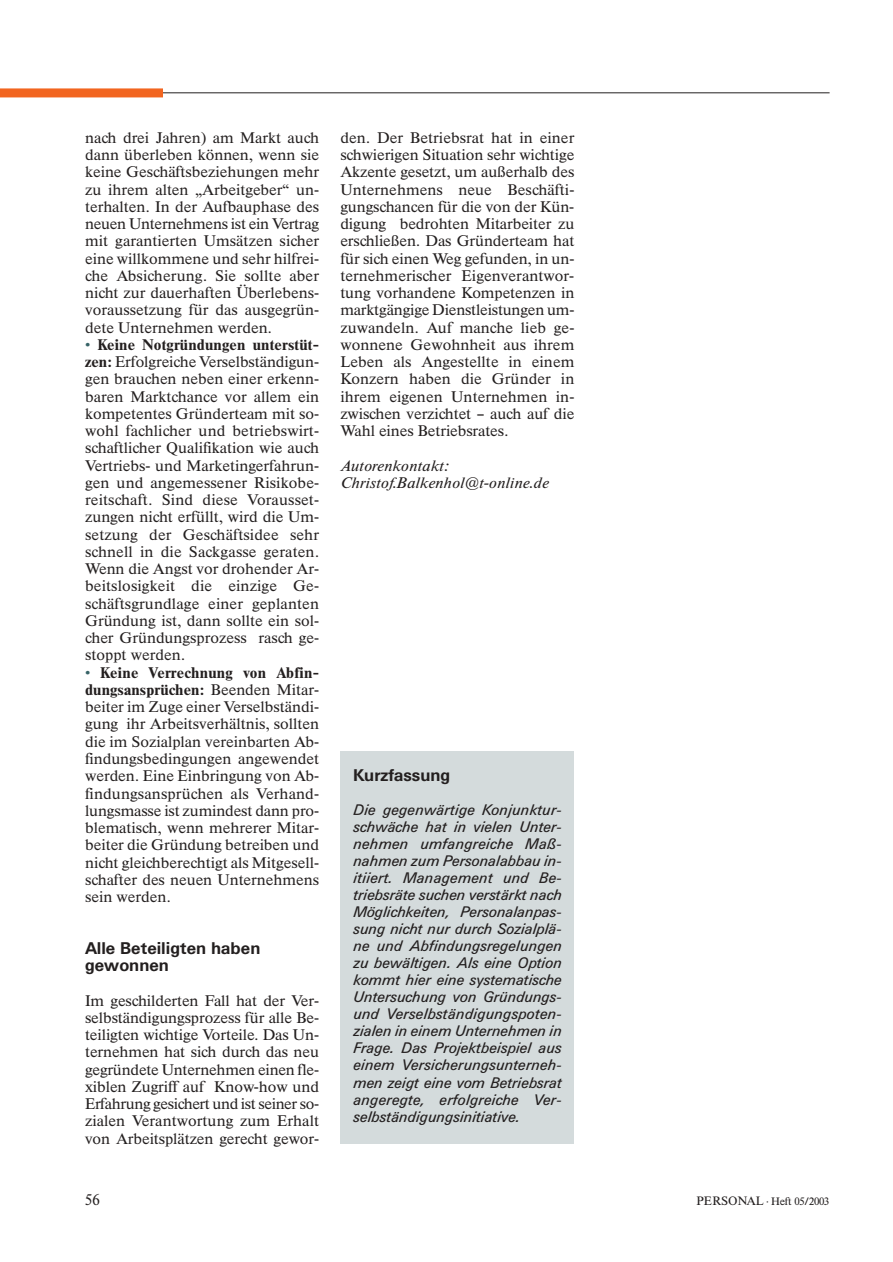
<style>
.page{position:relative;width:893px;height:1262px;background:#fff}
.page>*{position:absolute;margin:0;border:0;box-sizing:border-box;transform-origin:0 0}
.t1{font:700 16.65px/17.2px "Univers BQ";color:#231f1f}
.t2{font:500 15.15px/17.2px "Times BQ";color:#231f1f;text-align:justify;scale:1.05 1}
.t3{font:italic 15.15px/17px "Univers BQ";color:#231f1f;text-align:justify}
.t4{font:italic 500 15.15px/17.2px "Times BQ";color:#231f1f;scale:1.07 1}
.t5{font:500 15.15px "Times BQ";color:#231f1f}
.t6{font:500 10.65px "Times BQ";letter-spacing:-.025em;color:#231f1f;scale:1.05 1}
.s1{color:#376367}
.s2{font-weight:700}
.s3{font-size:12px}
</style>
<div class="page">
<hr style="left:159px;top:92px;width:670px;height:1px;background:#231f1f">
<div style="left:0;top:88px;width:163px;height:9px;background:#f26520"></div>
<div style="left:340px;top:751px;width:234px;height:392px;background:#d4dbdc"></div>
<p class="t2" style="left:85px;top:130px;width:224px">nach drei Jahren) am Markt auch dann überleben können, wenn sie keine Geschäftsbeziehungen mehr zu ihrem alten „Arbeitgeber“ un&shy;terhalten. In der Aufbauphase des neuen Unternehmens ist ein Vertrag mit garantierten Umsätzen sicher eine willkommene und sehr hilfrei&shy;che Absicherung. Sie sollte aber nicht zur dauerhaften Überlebens&shy;voraussetzung für das ausgegrün&shy;dete Unternehmen werden.</p>
<p class="t2" style="left:85px;top:337px;width:224px"><span class="s1">•</span> <span class="s2">Keine Notgründungen unterstüt&shy;zen:</span> Erfolgreiche Verselbständigun&shy;gen brauchen neben einer erkenn&shy;baren Marktchance vor allem ein kompetentes Gründerteam mit so&shy;wohl fachlicher und betriebswirt&shy;schaftlicher Qualifikation wie auch Vertriebs- und Marketingerfahrun&shy;gen und angemessener Risikobe&shy;reitschaft. Sind diese Vorausset&shy;zungen nicht erfüllt, wird die Um&shy;setzung der Geschäftsidee sehr schnell in die Sackgasse geraten.<br>Wenn die Angst vor drohender Ar&shy;beitslosigkeit die einzige Ge&shy;schäftsgrundlage einer geplanten Gründung ist, dann sollte ein sol&shy;cher Gründungsprozess rasch ge&shy;stoppt werden.</p>
<p class="t2" style="left:85px;top:665px;width:224px"><span class="s1">•</span> <span class="s2">Keine Verrechnung von Abfin&shy;dungsansprüchen:</span> Beenden Mitar&shy;beiter im Zuge einer Verselbständi&shy;gung ihr Arbeitsverhältnis, sollten die im Sozialplan vereinbarten Ab&shy;findungsbedingungen angewendet werden. Eine Einbringung von Ab&shy;findungsansprüchen als Verhand&shy;lungsmasse ist zumindest dann pro&shy;blematisch, wenn mehrerer Mitar&shy;beiter die Gründung betreiben und nicht gleichberechtigt als Mitgesell&shy;schafter des neuen Unternehmens sein werden.</p>
<p class="t1" style="left:85px;top:941px;width:177px">Alle Beteiligten haben gewonnen</p>
<p class="t2" style="left:85px;top:993px;width:224px">Im geschilderten Fall hat der Ver&shy;selbständigungsprozess für alle Be&shy;teiligten wichtige Vorteile. Das Un&shy;ternehmen hat sich durch das neu gegründete Unternehmen einen fle&shy;xiblen Zugriff auf Know-how und Erfahrung gesichert und ist seiner so&shy;zialen Verantwortung zum Erhalt von Arbeitsplätzen gerecht gewor-</p>
<p class="t2" style="left:340px;top:130px;width:224px">den. Der Betriebsrat hat in einer schwierigen Situation sehr wichtige Akzente gesetzt, um außerhalb des Unternehmens neue Beschäfti&shy;gungschancen für die von der Kün&shy;digung bedrohten Mitarbeiter zu erschließen. Das Gründerteam hat für sich einen Weg gefunden, in un&shy;ternehmerischer Eigenverantwor&shy;tung vorhandene Kompetenzen in marktgängige Dienstleistungen um&shy;zuwandeln. Auf manche lieb ge&shy;wonnene Gewohnheit aus ihrem Leben als Angestellte in einem Konzern haben die Gründer in ihrem eigenen Unternehmen in&shy;zwischen verzichtet – auch auf die Wahl eines Betriebsrates.</p>
<p class="t4" style="left:340px;top:458px;width:196px">Autorenkontakt:<br>Christof.Balkenhol@t-online.de</p>
<p class="t1" style="left:353px;top:768px;width:99px">Kurzfassung</p>
<p class="t3" style="left:353px;top:803px;width:210px">Die gegenwärtige Konjunktur&shy;schwäche hat in vielen Unter&shy;nehmen umfangreiche Maß&shy;nahmen zum Personalabbau in&shy;itiiert. Management und Be&shy;triebsräte suchen verstärkt nach Möglichkeiten, Personalanpas&shy;sung nicht nur durch Sozialplä&shy;ne und Abfindungsregelungen zu bewältigen. Als eine Option kommt hier eine systematische Untersuchung von Gründungs&shy;und Verselbständigungspoten&shy;zialen in einem Unternehmen in Frage. Das Projektbeispiel aus einem Versicherungsunterneh&shy;men zeigt eine vom Betriebsrat angeregte, erfolgreiche Ver&shy;selbständigungsinitiative.</p>
<p class="t5" style="left:85px;top:1193px;width:16px">56</p>
<p class="t6" style="left:696px;top:1197px;width:128px"><span class="s3">PERSONAL</span> · Heft 05/2003</p>
</div>
